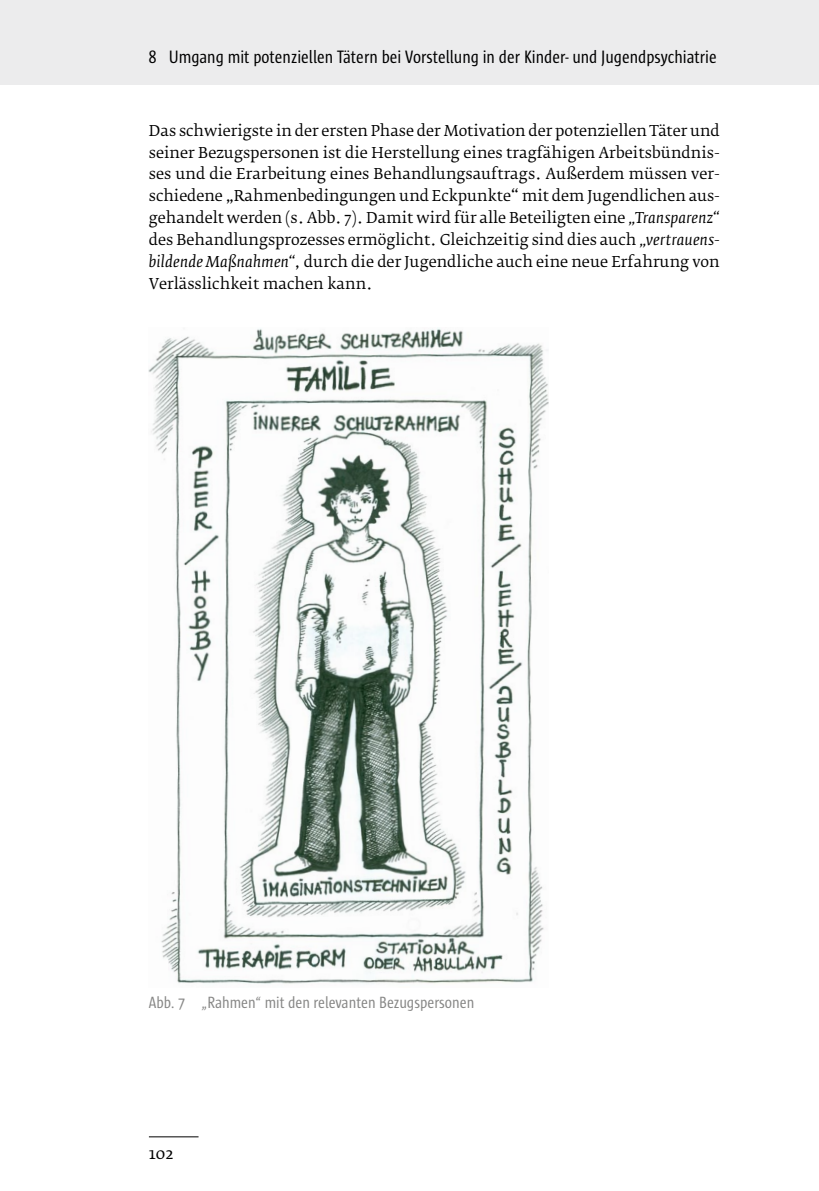
<style>
.page{position:relative;width:819px;height:1191px;background:#fff}
.page>*{position:absolute;margin:0;border:0;box-sizing:border-box;transform-origin:0 0}
.t1{font:18.38px "Sun Cd";color:#000}
.t2{font:16.62px "Sun Cd";color:#878786}
.t3{font:15.75px "Fedra Serif B Pro";color:#000}
.t4{font:14.88px/21.9px "Fedra Serif B Pro";color:#000;text-align:justify}
.s1{font-style:italic}
</style>
<div class="page">
<hr style="left:149px;top:1136px;width:49px;height:1px;background:#000">
<div style="left:0;top:0;width:819px;height:84px;background:#ececed"></div>
<img style="left:149px;top:328px;width:400px;height:656px">
<p class="t1" style="left:149px;top:47px;width:9px">8</p>
<p class="t1" style="left:169px;top:47px;width:549px">Umgang mit potenziellen Tätern bei Vorstellung in der Kinder- und Jugendpsychiatrie</p>
<p class="t4" style="left:149px;top:120px;width:572px">Das schwierigste in der ersten Phase der Motivation der potenziellen Täter und seiner Bezugspersonen ist die Herstellung eines tragfähigen Arbeitsbündnis&shy;ses und die Erarbeitung eines Behandlungsauftrags. Außerdem müssen ver&shy;schiedene „Rahmenbedingungen und Eckpunkte“ mit dem Jugendlichen aus&shy;gehandelt werden (s. Abb. 7). Damit wird für alle Beteiligten eine <span class="s1">„Transparenz“ </span>des Behandlungsprozesses ermöglicht. Gleichzeitig sind dies auch <span class="s1">„vertrauens&shy;bildende Maßnahmen“</span>, durch die der Jugendliche auch eine neue Erfahrung von Verlässlichkeit machen kann.</p>
<p class="t2" style="left:149px;top:993px;width:327px">Abb. 7 „Rahmen“ mit den relevanten Bezugspersonen</p>
<p class="t3" style="left:149px;top:1144px;width:26px">102</p>
</div>
